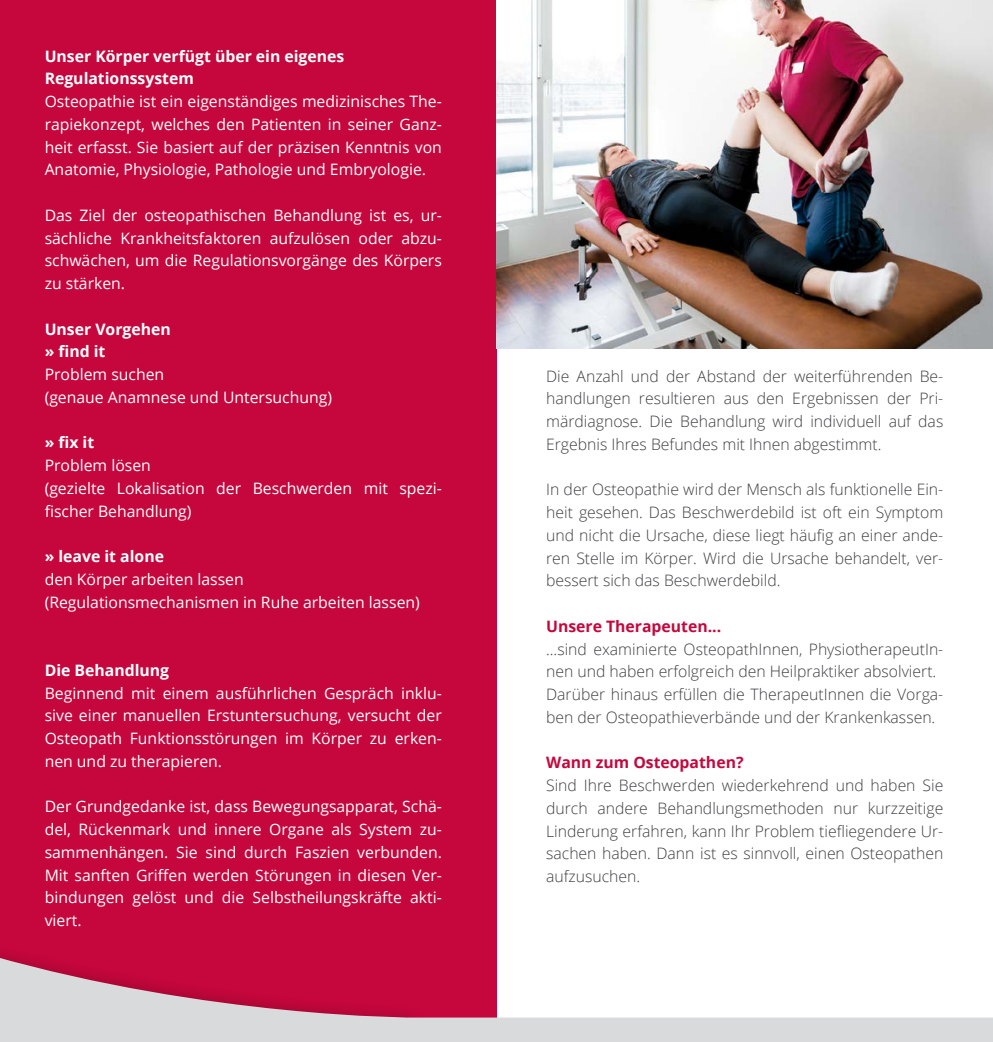
<style>
.page{position:relative;width:993px;height:1042px;background:#fff}
.page>*{position:absolute;margin:0;border:0;box-sizing:border-box;transform-origin:0 0}
.t1{font:15.75px/22.8px "Open Sans";color:#fff;text-align:justify}
.t2{font:300 15.75px/22.8px "Open Sans";color:#3e3d40;text-align:justify}
.t3{font:700 15.75px/22.8px "Open Sans";color:#fff}
.t4{font:700 15.75px "Open Sans";color:#c5073d}
</style>
<div class="page">
<div style="left:0;top:0;width:496px;height:1042px;background:#c5073d"></div>
<svg style="left:0;top:955px;width:992px;height:87px"></svg>
<img style="left:496px;top:0;width:496px;height:348px">
<p class="t3" style="left:45px;top:44px;width:301px">Unser Körper verfügt über ein eigenes<br>Regulationssystem</p>
<p class="t1" style="left:45px;top:90px;width:398px">Osteopathie ist ein eigenständiges medizinisches The&shy;rapiekonzept, welches den Patienten in seiner Ganz&shy;heit erfasst. Sie basiert auf der präzisen Kenntnis von Anatomie, Physiologie, Pathologie und Embryologie.</p>
<p class="t1" style="left:45px;top:203px;width:398px">Das Ziel der osteopathischen Behandlung ist es, ur&shy;sächliche Krankheitsfaktoren aufzulösen oder abzu&shy;schwächen, um die Regulationsvorgänge des Körpers zu stärken.</p>
<p class="t3" style="left:45px;top:317px;width:127px">Unser Vorgehen » find it</p>
<p class="t1" style="left:45px;top:363px;width:289px">Problem suchen<br>(genaue Anamnese und Untersuchung)</p>
<p class="t3" style="left:45px;top:431px;width:51px">» fix it</p>
<p class="t1" style="left:45px;top:454px;width:398px;text-align:left">Problem lösen<br>(gezielte Lokalisation der Beschwerden mit spezi&shy;fischer Behandlung)</p>
<p class="t3" style="left:45px;top:545px;width:121px">» leave it alone</p>
<p class="t1" style="left:45px;top:567px;width:376px">den Körper arbeiten lassen (Regulationsmechanismen in Ruhe arbeiten lassen)</p>
<p class="t3" style="left:45px;top:658px;width:126px">Die Behandlung</p>
<p class="t1" style="left:45px;top:681px;width:398px">Beginnend mit einem ausführlichen Gespräch inklu&shy;sive einer manuellen Erstuntersuchung, versucht der Osteopath Funktionsstörungen im Körper zu erken&shy;nen und zu therapieren.</p>
<p class="t1" style="left:45px;top:795px;width:398px">Der Grundgedanke ist, dass Bewegungsapparat, Schä&shy;del, Rückenmark und innere Organe als System zu&shy;sammenhängen. Sie sind durch Faszien verbunden.<br>Mit sanften Griffen werden Störungen in diesen Ver&shy;bindungen gelöst und die Selbstheilungskräfte akti&shy;viert.</p>
<p class="t2" style="left:546px;top:364px;width:398px">Die Anzahl und der Abstand der weiterführenden Be&shy;handlungen resultieren aus den Ergebnissen der Pri&shy;märdiagnose. Die Behandlung wird individuell auf das Ergebnis Ihres Befundes mit Ihnen abgestimmt.</p>
<p class="t2" style="left:546px;top:478px;width:398px">In der Osteopathie wird der Mensch als funktionelle Ein&shy;heit gesehen. Das Beschwerdebild ist oft ein Symptom und nicht die Ursache, diese liegt häufig an einer ande&shy;ren Stelle im Körper. Wird die Ursache behandelt, ver&shy;bessert sich das Beschwerdebild.</p>
<p class="t4" style="left:546px;top:615px;width:176px">Unsere Therapeuten...</p>
<p class="t2" style="left:546px;top:637px;width:398px;text-align:left">...sind examinierte OsteopathInnen, PhysiotherapeutIn&shy;nen und haben erfolgreich den Heilpraktiker absolviert.<br>Darüber hinaus erfüllen die TherapeutInnen die Vorga&shy;ben der Osteopathieverbände und der Krankenkassen.</p>
<p class="t4" style="left:546px;top:751px;width:199px">Wann zum Osteopathen?</p>
<p class="t2" style="left:546px;top:773px;width:398px">Sind Ihre Beschwerden wiederkehrend und haben Sie durch andere Behandlungsmethoden nur kurzzeitige Linderung erfahren, kann Ihr Problem tiefliegendere Ur&shy;sachen haben. Dann ist es sinnvoll, einen Osteopathen aufzusuchen.</p>
</div>
